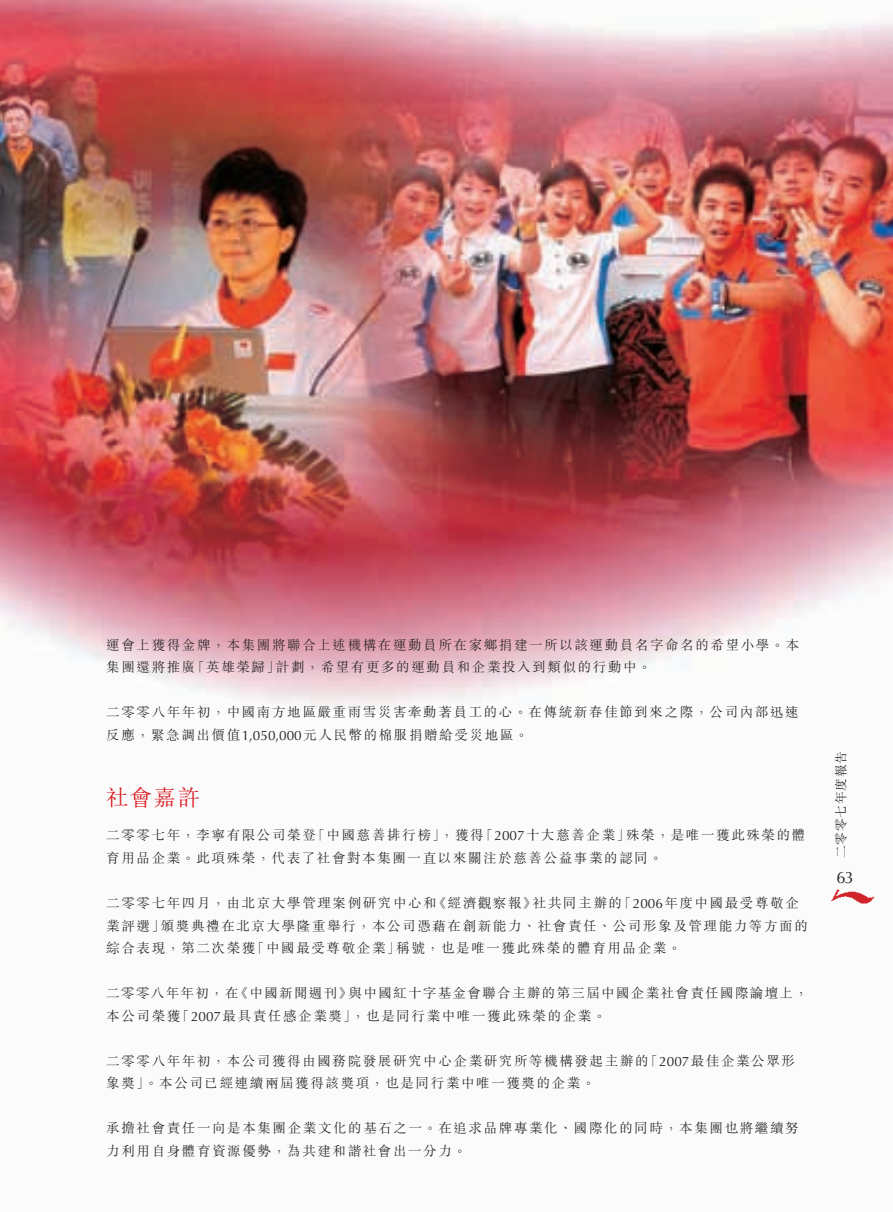
<style>
.page{position:relative;width:893px;height:1212px;background:#fff}
.page>*{position:absolute;margin:0;border:0;box-sizing:border-box;transform-origin:0 0}
.t1{font:300 22.5px "M Sung HK";color:#d7171f}
.t2{font:16.5px "Optima LT Std";color:#231f20}
.t3{font:300 13.5px/22.5px "M Sung HK";letter-spacing:.12em;color:#231f20}
.t4{font:300 13.5px/22.5px "M Sung HK";letter-spacing:.1em;color:#231f20}
.t5{font:300 12.75px "M Sung HK";letter-spacing:.055em;color:#231f20}
.s1{font-family:"Optima LT Std";font-weight:400}
</style>
<div class="page">
<img style="left:0;top:0;width:893px;height:899px">
<img style="left:831px;top:888px;width:42px;height:16px">
<p class="t3" style="left:106px;top:635px;width:694px">運會上獲得金牌，本集團將聯合上述機構在運動員所在家鄉捐建一所以該運動員名字命名的希望小學。本集團還將推廣「英雄榮歸」計劃，希望有更多的運動員和企業投入到類似的行動中。</p>
<p class="t3" style="left:106px;top:703px;width:694px">二零零八年年初，中國南方地區嚴重雨雪災害牽動著員工的心。在傳統新春佳節到來之際，公司內部迅速反應，緊急調出價值<span class="s1">1,050,000</span>元人民幣的棉服捐贈給受災地區。</p>
<p class="t1" style="left:106px;top:789px;width:95px">社會嘉許</p>
<p class="t3" style="left:106px;top:826px;width:700px">二零零七年，李寧有限公司榮登「中國慈善排行榜」，獲得「<span class="s1">2007</span>十大慈善企業」殊榮，是唯一獲此殊榮的體育用品企業。此項殊榮，代表了社會對本集團一直以來關注於慈善公益事業的認同。</p>
<p class="t3" style="left:106px;top:893px;width:703px">二零零七年四月，由北京大學管理案例研究中心和《經濟觀察報》社共同主辦的「<span class="s1">2006</span>年度中國最受尊敬企業評選」頒獎典禮在北京大學隆重舉行，本公司憑藉在創新能力、社會責任、公司形象及管理能力等方面的綜合表現，第二次榮獲「中國最受尊敬企業」稱號，也是唯一獲此殊榮的體育用品企業。</p>
<p class="t4" style="left:106px;top:983px;width:703px">二零零八年年初，在《中國新聞週刊》與中國紅十字基金會聯合主辦的第三屆中國企業社會責任國際論壇上，本公司榮獲「<span class="s1">2007</span>最具責任感企業獎」，也是同行業中唯一獲此殊榮的企業。</p>
<p class="t3" style="left:106px;top:1051px;width:690px">二零零八年年初，本公司獲得由國務院發展研究中心企業研究所等機構發起主辦的「<span class="s1">2007</span>最佳企業公眾形象獎」。本公司已經連續兩屆獲得該獎項，也是同行業中唯一獲獎的企業。</p>
<p class="t3" style="left:106px;top:1118px;width:694px">承擔社會責任一向是本集團企業文化的基石之一。在追求品牌專業化、國際化的同時，本集團也將繼續努力利用自身體育資源優勢，為共建和諧社會出一分力。</p>
<p class="t5" style="left:836px;top:858px;width:108px;rotate:-90deg">二零零七年度報告</p>
<p class="t2" style="left:836px;top:871px;width:19px">63</p>
</div>
